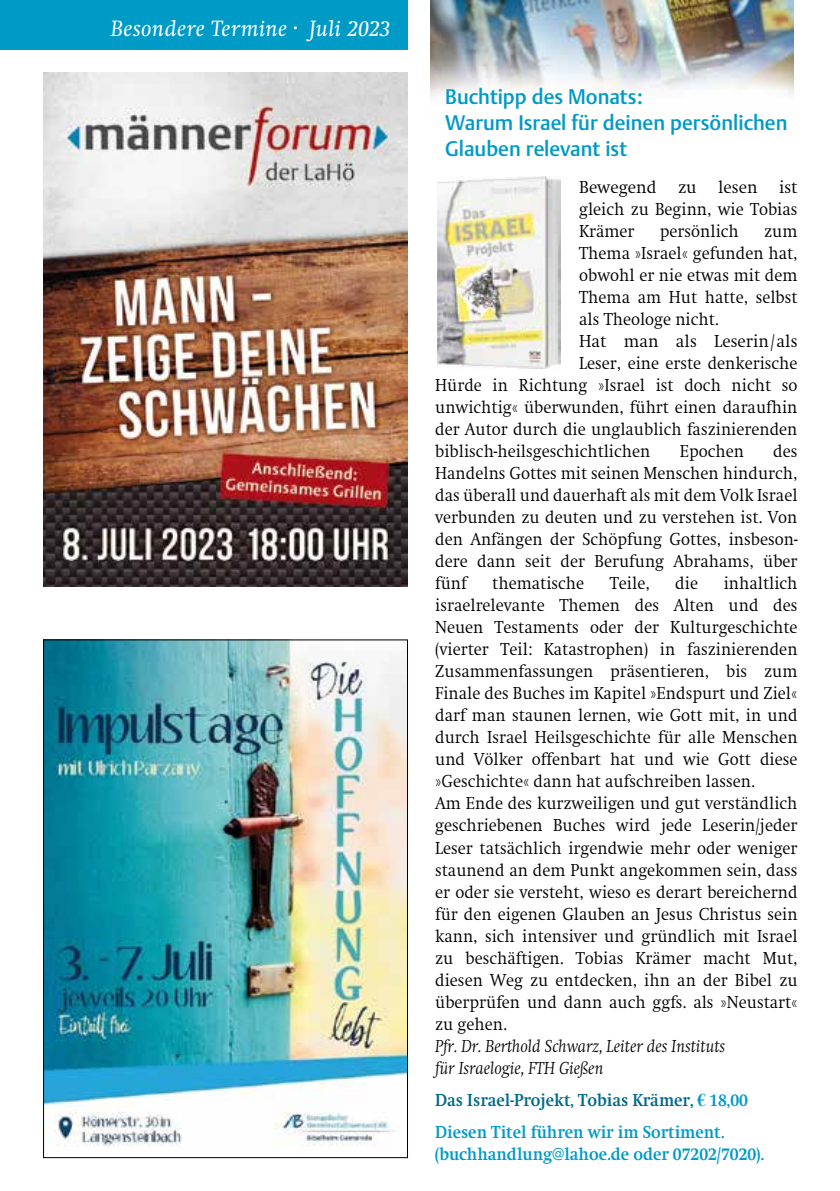
<style>
.page{position:relative;width:840px;height:1191px;background:#fff}
.page>*{position:absolute;margin:0;border:0;box-sizing:border-box;transform-origin:0 0}
.t1{font:italic 23px "Swift EF";letter-spacing:.015em;color:#fff}
.t2{font:500 20.8px/26px "DTL Argo TOT";color:#009ac6}
.t3{font:300 18px/22px "Swift EF";color:#000;text-align:justify;scale:.93 1}
.t4{font:700 18px/32px "Swift EF";color:#009ac6;scale:.93 1}
.t5{font:300 18px/22px "Swift EF";color:#000;text-align:justify;scale:.96 1}
.t6{font:italic 300 18px/22px "Swift EF";color:#000;scale:.93 1}
.s1{color:#006a86}
.s2{font-family:"Times New Roman"}
</style>
<div class="page">
<div style="left:0;top:0;width:407px;height:50px;background:#009ac6"></div>
<img style="left:430px;top:0;width:363px;height:97px">
<img style="left:437px;top:176px;width:123px;height:192px">
<img style="left:44px;top:72px;width:363px;height:515px">
<img style="left:45px;top:641px;width:360px;height:506px">
<p class="t1" style="left:111px;top:16px;width:281px">Besondere Termine · Juli 2023</p>
<p class="t2" style="left:445px;top:84px;width:343px">Buchtipp des Monats:<br>Warum Israel für deinen persönlichen<br>Glauben relevant ist</p>
<p class="t5" style="left:579px;top:177px;width:229px">Bewegend zu lesen ist gleich zu Beginn, wie Tobias Krämer</p>
<p class="t3" style="left:659px;top:221px;width:86px">persönlich</p>
<p class="t3" style="left:763px;top:221px;width:37px">zum</p>
<p class="t3" style="left:579px;top:243px;width:236px">Thema »Israel« gefunden hat,</p>
<p class="t3" style="left:579px;top:265px;width:236px">obwohl er nie etwas mit dem</p>
<p class="t3" style="left:579px;top:287px;width:236px">Thema am Hut hatte, selbst</p>
<p class="t3" style="left:579px;top:309px;width:151px">als Theologe nicht.</p>
<p class="t5" style="left:579px;top:331px;width:229px">Hat man als Leserin/als</p>
<p class="t3" style="left:579px;top:353px;width:236px">Leser, eine erste denkerische</p>
<p class="t3" style="left:435px;top:375px;width:391px">Hürde in Richtung »Israel ist doch nicht so</p>
<p class="t3" style="left:435px;top:397px;width:391px">unwichtig« überwunden, führt einen daraufhin</p>
<p class="t3" style="left:435px;top:419px;width:391px">der Autor durch die unglaublich faszinierenden</p>
<p class="t3" style="left:435px;top:441px;width:233px">biblisch-heilsgeschichtlichen</p>
<p class="t3" style="left:679px;top:441px;width:70px">Epochen</p>
<p class="t3" style="left:435px;top:441px;width:391px;text-indent:338px">des Handelns Gottes mit seinen Menschen hindurch, das überall und dauerhaft als mit dem Volk Israel verbunden zu deuten und zu verstehen ist. Von den Anfängen der Schöpfung Gottes, insbeson&shy;dere dann seit der Berufung Abrahams, über fünf</p>
<p class="t3" style="left:435px;top:573px;width:391px;text-align:left;text-indent:288px">inhaltlich israelrelevante Themen des Alten und des Neuen Testaments oder der Kulturgeschichte (vierter Teil: Katastrophen) in faszinierenden Zusammenfassungen präsentieren, bis zum Finale des Buches im Kapitel »Endspurt und Ziel« darf man staunen lernen, wie Gott mit, in und durch Israel Heilsgeschichte für alle Menschen und Völker offenbart hat und wie Gott diese »Geschichte« dann hat aufschreiben lassen.<br>Am Ende des kurzweiligen und gut verständlich geschriebenen Buches wird jede Leserin/jeder Leser tatsächlich irgendwie mehr oder weniger staunend an dem Punkt angekommen sein, dass er oder sie versteht, wieso es derart bereichernd für den eigenen Glauben an Jesus Christus sein kann, sich intensiver und gründlich mit Israel zu beschäftigen. Tobias Krämer macht Mut, diesen Weg zu entdecken, ihn an der Bibel zu überprüfen und dann auch ggfs. als »Neustart« zu gehen.</p>
<p class="t6" style="left:435px;top:1035px;width:313px">Pfr. Dr. Berthold Schwarz, Leiter des Instituts für Israelogie, FTH Gießen</p>
<p class="t4" style="left:435px;top:1084px;width:337px"><span class="s1">Das Israel-Projekt, Tobias Krämer,</span> <span class="s2">€</span> 18,00<br>Diesen Titel führen wir im Sortiment.</p>
<p class="t4" style="left:435px;top:1138px;width:355px">(buchhandlung@lahoe.de oder 07202/7020).</p>
<p class="t3" style="left:492px;top:573px;width:100px">thematische</p>
<p class="t3" style="left:609px;top:573px;width:44px">Teile,</p>
<p class="t3" style="left:675px;top:573px;width:26px">die</p>
</div>
